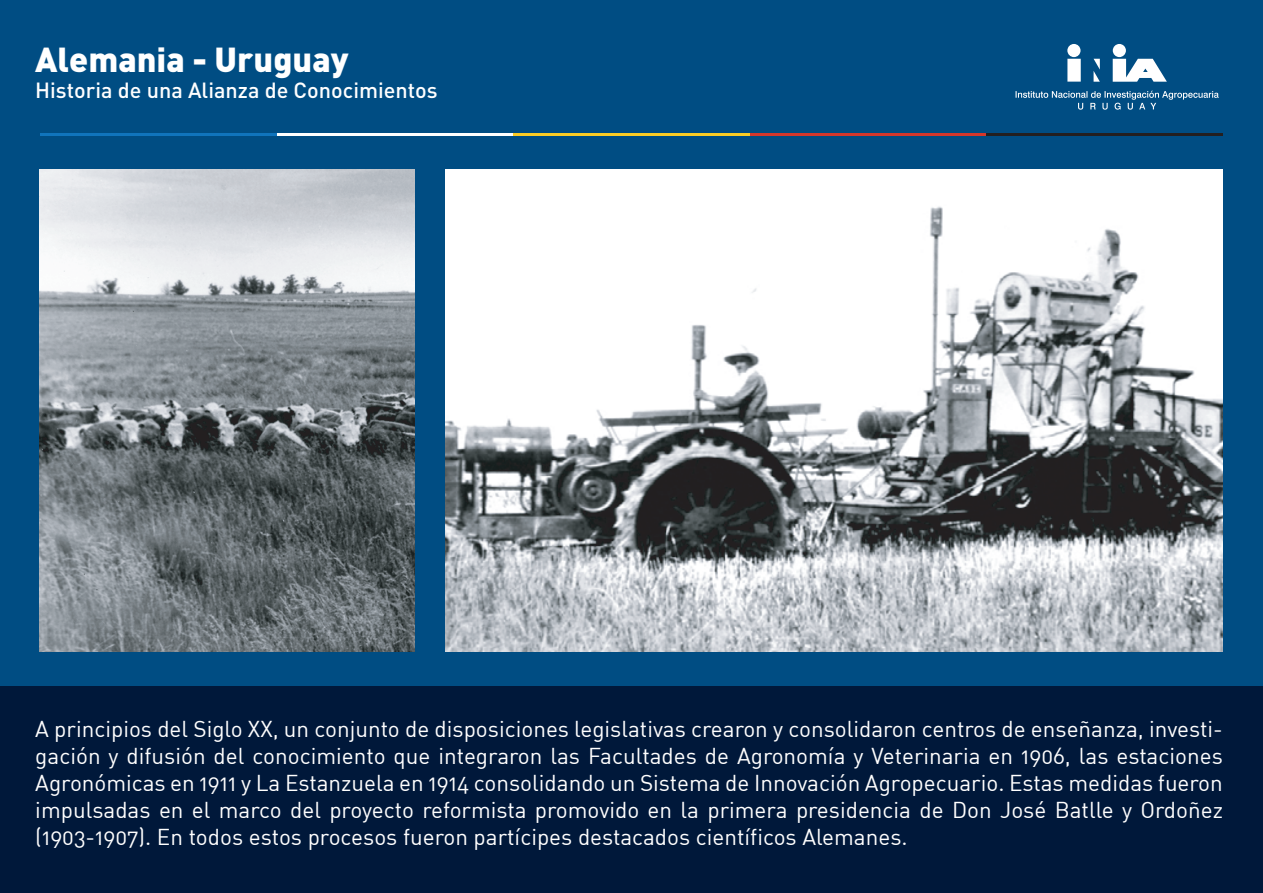
<style>
.page{position:relative;width:1263px;height:893px;background:#004d83}
.page>*{position:absolute;margin:0;border:0;box-sizing:border-box;transform-origin:0 0}
.t1{font:900 34.2px "DIN";color:#fff}
.t2{font:22.5px/27px "DIN Regular Alternate";color:#fff;text-align:justify}
.t3{font:500 21.75px "DIN";color:#fff}
</style>
<div class="page">
<div style="left:0;top:686px;width:1263px;height:207px;background:#00183a"></div>
<svg style="left:1067px;top:44px;width:100px;height:38px"></svg>
<svg style="left:1015px;top:91px;width:204px;height:19px"></svg>
<hr style="left:986px;top:133px;width:237px;height:2px;background:#231f20">
<hr style="left:750px;top:133px;width:236px;height:2px;background:#d5372b">
<hr style="left:513px;top:133px;width:237px;height:2px;background:#fccc24">
<hr style="left:276px;top:133px;width:237px;height:2px;background:#fff">
<hr style="left:40px;top:133px;width:236px;height:2px;background:#1074bc">
<img style="left:40px;top:169px;width:374px;height:482px">
<img style="left:446px;top:169px;width:777px;height:482px">
<h1 class="t1" style="left:35px;top:37px;width:315px">Alemania - Uruguay</h1>
<p class="t3" style="left:35px;top:76px;width:404px">Historia de una Alianza de Conocimientos</p>
<p class="t2" style="left:35px;top:715px;width:1189px">A principios del Siglo XX, un conjunto de disposiciones legislativas crearon y consolidaron centros de enseñanza, investi&shy;gación y difusión del conocimiento que integraron las Facultades de Agronomía y Veterinaria en 1906, las estaciones Agronómicas en 1911 y La Estanzuela en 1914 consolidando un Sistema de Innovación Agropecuario. Estas medidas fueron impulsadas en el marco del proyecto reformista promovido en la primera presidencia de Don José Batlle y Ordoñez (1903-1907). En todos estos procesos fueron partícipes destacados científicos Alemanes.</p>
</div>
